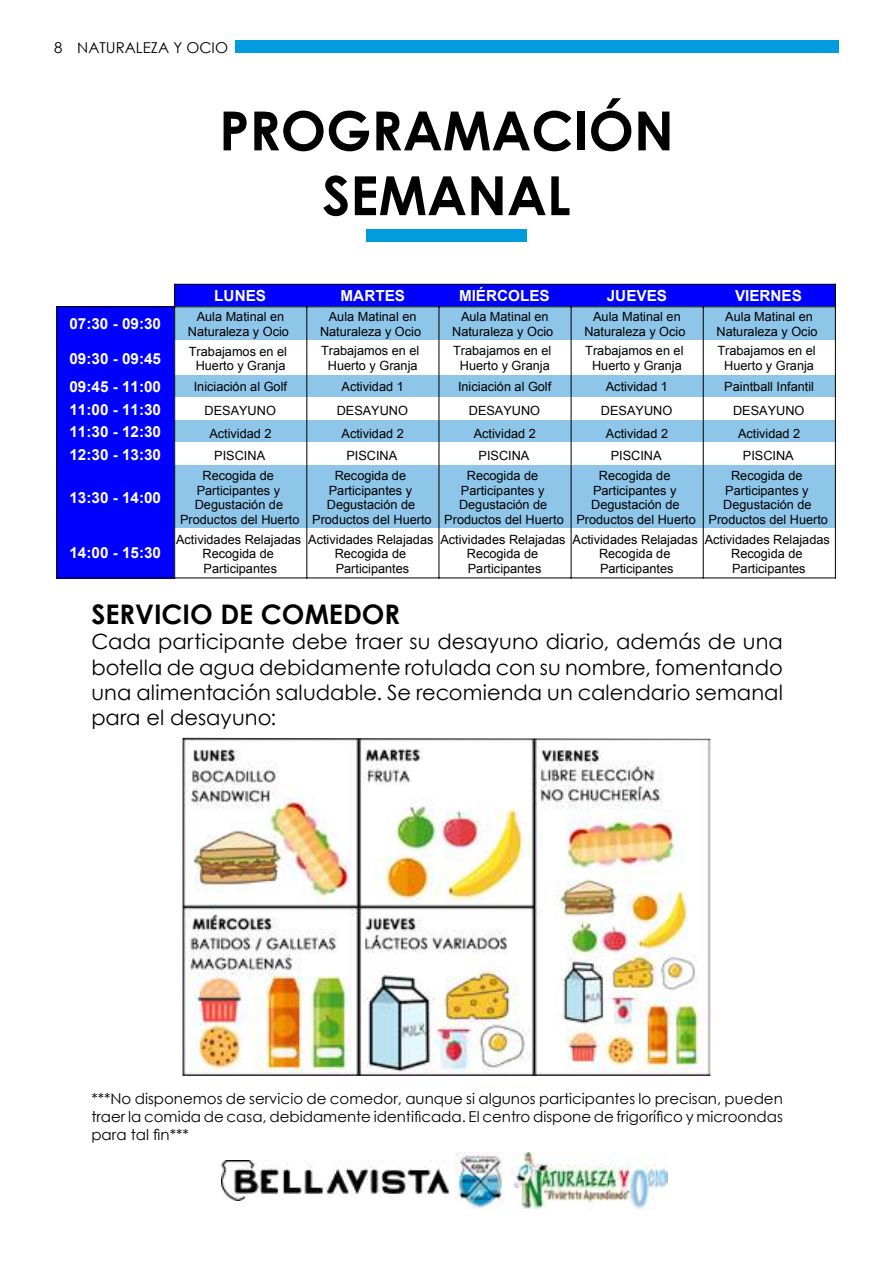
<style>
.page{position:relative;width:893px;height:1263px;background:#fff}
.page>*{position:absolute;margin:0;border:0;box-sizing:border-box;transform-origin:0 0}
.t1{font:700 54px/64.8px "Century Gothic";color:#000;text-align:center}
.t2{font:700 27px "Century Gothic";color:#000}
.t3{font:21px/25.2px "Century Gothic";color:#000;text-align:justify}
.t4{font:700 15.3px "Arial";color:#fff}
.t5{font:15px/18px "Century Gothic";color:#000;text-align:justify}
.t6{font:12.75px/14.7px "Arial";color:#000;text-align:center}
</style>
<div class="page">
<img style="left:221px;top:1160px;width:228px;height:41px">
<img style="left:511px;top:1152px;width:157px;height:57px">
<img style="left:455px;top:1152px;width:48px;height:57px">
<div style="left:366px;top:229px;width:161px;height:13px;background:#009cde"></div>
<div style="left:174px;top:284px;width:662px;height:23px;background:#00f"></div>
<div style="left:57px;top:306px;width:118px;height:272px;background:#00f"></div>
<div style="left:174px;top:306px;width:662px;height:36px;background:#8ec6ea"></div>
<div style="left:174px;top:341px;width:662px;height:35px;background:#fff"></div>
<div style="left:174px;top:375px;width:662px;height:23px;background:#8ec6ea"></div>
<div style="left:174px;top:397px;width:662px;height:24px;background:#fff"></div>
<div style="left:174px;top:420px;width:662px;height:23px;background:#8ec6ea"></div>
<div style="left:174px;top:442px;width:662px;height:24px;background:#fff"></div>
<div style="left:174px;top:465px;width:662px;height:64px;background:#8ec6ea"></div>
<div style="left:174px;top:528px;width:662px;height:50px;background:#fff"></div>
<hr style="left:57px;top:306px;width:1px;height:272px;background:#000">
<hr style="left:174px;top:284px;width:1px;height:294px;background:#000">
<hr style="left:306px;top:306px;width:1px;height:272px;background:#000">
<hr style="left:438px;top:306px;width:1px;height:272px;background:#000">
<hr style="left:571px;top:306px;width:1px;height:272px;background:#000">
<hr style="left:703px;top:306px;width:1px;height:272px;background:#000">
<hr style="left:174px;top:284px;width:662px;height:1px;background:#000">
<hr style="left:57px;top:306px;width:779px;height:1px;background:#000">
<hr style="left:57px;top:577px;width:779px;height:1px;background:#000">
<hr style="left:835px;top:284px;width:1px;height:294px;background:#000">
<img style="left:183px;top:738px;width:527px;height:338px">
<div style="left:235px;top:40px;width:604px;height:13px;background:#009cde"></div>
<p class="t5" style="left:54px;top:38px;width:175px">8 NATURALEZA Y OCIO</p>
<h1 class="t1" style="left:219px;top:96px;width:456px">PROGRAMACIÓN<br>SEMANAL</h1>
<p class="t4" style="left:214px;top:285px;width:53px">LUNES</p>
<p class="t4" style="left:341px;top:285px;width:66px">MARTES</p>
<p class="t4" style="left:459px;top:285px;width:92px">MIÉRCOLES</p>
<p class="t4" style="left:607px;top:285px;width:62px">JUEVES</p>
<p class="t4" style="left:735px;top:285px;width:68px">VIERNES</p>
<p class="t4" style="left:69px;top:314px;width:93px">07:30 - 09:30</p>
<p class="t6" style="left:188px;top:310px;width:103px">Aula Matinal en<br>Naturaleza y Ocio</p>
<p class="t6" style="left:320px;top:310px;width:103px">Aula Matinal en<br>Naturaleza y Ocio</p>
<p class="t6" style="left:452px;top:310px;width:103px">Aula Matinal en<br>Naturaleza y Ocio</p>
<p class="t6" style="left:584px;top:310px;width:103px">Aula Matinal en<br>Naturaleza y Ocio</p>
<p class="t6" style="left:716px;top:310px;width:103px">Aula Matinal en<br>Naturaleza y Ocio</p>
<p class="t4" style="left:69px;top:348px;width:93px">09:30 - 09:45</p>
<p class="t6" style="left:189px;top:344px;width:100px">Trabajamos en el<br>Huerto y Granja</p>
<p class="t6" style="left:321px;top:344px;width:100px">Trabajamos en el<br>Huerto y Granja</p>
<p class="t6" style="left:453px;top:344px;width:100px">Trabajamos en el<br>Huerto y Granja</p>
<p class="t6" style="left:585px;top:344px;width:100px">Trabajamos en el<br>Huerto y Granja</p>
<p class="t6" style="left:717px;top:344px;width:100px">Trabajamos en el<br>Huerto y Granja</p>
<p class="t4" style="left:69px;top:376px;width:93px">09:45 - 11:00</p>
<p class="t6" style="left:194px;top:379px;width:95px">Iniciación al Golf</p>
<p class="t6" style="left:342px;top:379px;width:64px">Actividad 1</p>
<p class="t6" style="left:458px;top:379px;width:95px">Iniciación al Golf</p>
<p class="t6" style="left:606px;top:379px;width:64px">Actividad 1</p>
<p class="t6" style="left:724px;top:379px;width:91px">Paintball Infantil</p>
<p class="t4" style="left:69px;top:399px;width:93px">11:00 - 11:30</p>
<p class="t6" style="left:205px;top:403px;width:73px">DESAYUNO</p>
<p class="t6" style="left:337px;top:403px;width:73px">DESAYUNO</p>
<p class="t6" style="left:469px;top:403px;width:73px">DESAYUNO</p>
<p class="t6" style="left:601px;top:403px;width:73px">DESAYUNO</p>
<p class="t6" style="left:733px;top:403px;width:73px">DESAYUNO</p>
<p class="t4" style="left:69px;top:421px;width:93px">11:30 - 12:30</p>
<p class="t6" style="left:209px;top:426px;width:64px">Actividad 2</p>
<p class="t6" style="left:342px;top:426px;width:64px">Actividad 2</p>
<p class="t6" style="left:474px;top:426px;width:64px">Actividad 2</p>
<p class="t6" style="left:606px;top:426px;width:64px">Actividad 2</p>
<p class="t6" style="left:738px;top:426px;width:64px">Actividad 2</p>
<p class="t4" style="left:69px;top:444px;width:93px">12:30 - 13:30</p>
<p class="t6" style="left:214px;top:448px;width:52px">PISCINA</p>
<p class="t6" style="left:346px;top:448px;width:52px">PISCINA</p>
<p class="t6" style="left:479px;top:448px;width:52px">PISCINA</p>
<p class="t6" style="left:611px;top:448px;width:52px">PISCINA</p>
<p class="t6" style="left:743px;top:448px;width:52px">PISCINA</p>
<p class="t4" style="left:69px;top:487px;width:93px">13:30 - 14:00</p>
<p class="t6" style="left:180px;top:468px;width:121px">Recogida de<br>Participantes y<br>Degustación de<br>Productos del Huerto</p>
<p class="t6" style="left:312px;top:468px;width:121px">Recogida de<br>Participantes y<br>Degustación de<br>Productos del Huerto</p>
<p class="t6" style="left:444px;top:468px;width:121px">Recogida de<br>Participantes y<br>Degustación de<br>Productos del Huerto</p>
<p class="t6" style="left:576px;top:468px;width:121px">Recogida de<br>Participantes y<br>Degustación de<br>Productos del Huerto</p>
<p class="t6" style="left:709px;top:468px;width:121px">Recogida de<br>Participantes y<br>Degustación de<br>Productos del Huerto</p>
<p class="t6" style="left:176px;top:532px;width:127px">Actividades Relajadas<br>Recogida de<br>Participantes</p>
<p class="t6" style="left:308px;top:532px;width:127px">Actividades Relajadas<br>Recogida de<br>Participantes</p>
<p class="t6" style="left:440px;top:532px;width:127px">Actividades Relajadas<br>Recogida de<br>Participantes</p>
<p class="t6" style="left:573px;top:532px;width:127px">Actividades Relajadas<br>Recogida de<br>Participantes</p>
<p class="t6" style="left:705px;top:532px;width:127px">Actividades Relajadas<br>Recogida de<br>Participantes</p>
<h2 class="t2" style="left:91px;top:594px;width:310px">SERVICIO DE COMEDOR</h2>
<h3 class="t3" style="left:91px;top:629px;width:693px">Cada participante debe traer su desayuno diario, además de una botella de agua debidamente rotulada con su nombre, fomentando una alimentación saludable. Se recomienda un calendario semanal para el desayuno:</h3>
<p class="t4" style="left:69px;top:543px;width:93px">14:00 - 15:30</p>
<p class="t5" style="left:91px;top:1089px;width:693px">***No disponemos de servicio de comedor, aunque si algunos participantes lo precisan, pueden traer la comida de casa, debidamente identificada. El centro dispone de frigorífico y microondas para tal fin***</p>
</div>
